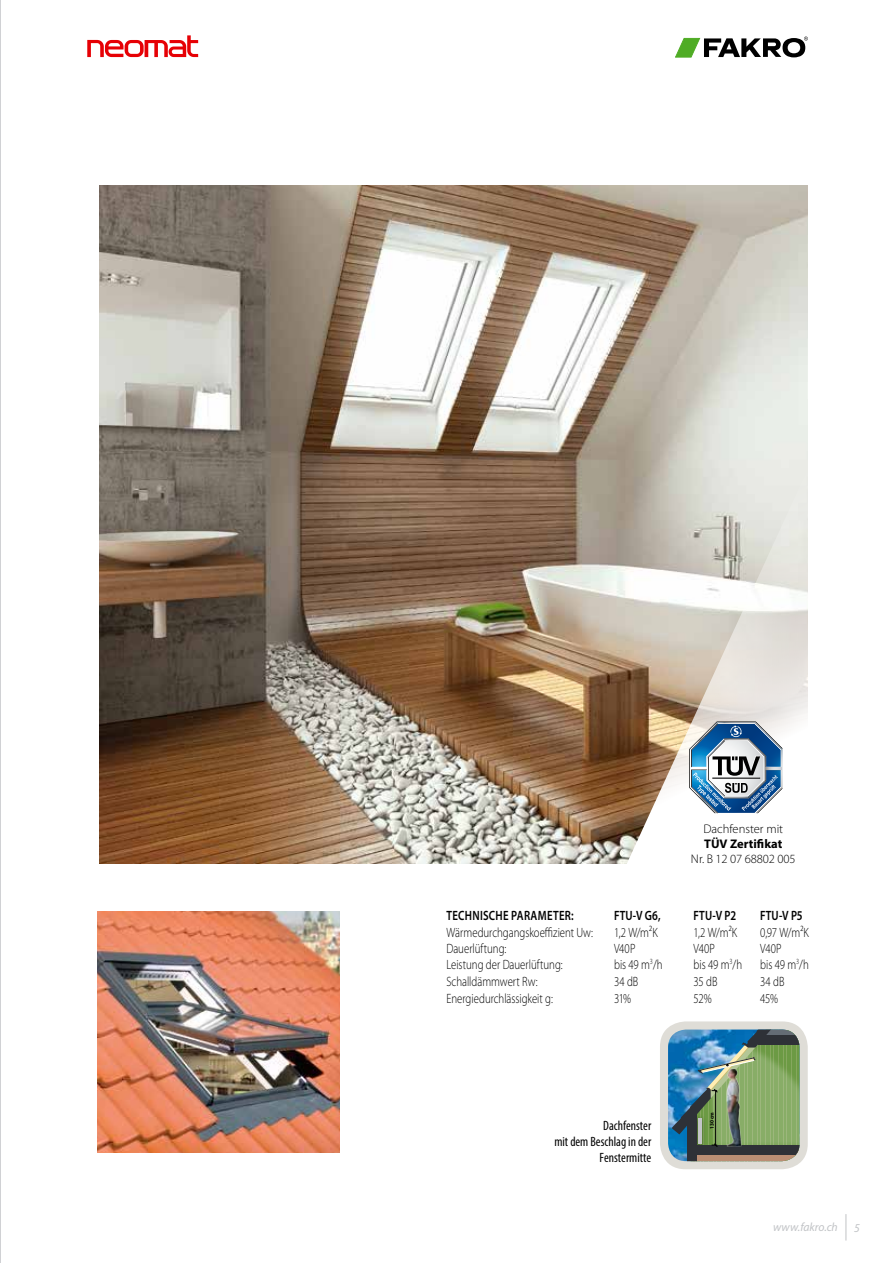
<style>
.page{position:relative;width:893px;height:1263px;background:#fff}
.page>*{position:absolute;margin:0;border:0;box-sizing:border-box;transform-origin:0 0}
.t1{font:300 13.5px/16.5px "Myriad Pro";color:#000;scale:.8 1}
.t2{font:600 13.5px "Myriad Pro";letter-spacing:.02em;color:#000;scale:.8 1}
.t3{font:condensed 13.5px/16.2px "Myriad Pro";color:#000;text-align:right}
.t4{font:300 12.6px "Myriad Pro";color:#000}
.t5{font:700 12.6px "Myriad Pro";color:#000}
.t6{font:italic 12px "Myriad Pro";color:#c1c3c6}
.t7{font:700 5.55px "Myriad Pro";color:#000;scale:.96 1}
</style>
<div class="page">
<svg style="left:0;top:0;width:1px;height:1263px"></svg>
<svg style="left:846px;top:1214px;width:1px;height:26px"></svg>
<svg style="left:676px;top:37px;width:132px;height:20px"></svg>
<svg style="left:87px;top:35px;width:111px;height:22px"></svg>
<img style="left:100px;top:185px;width:708px;height:678px">
<img style="left:98px;top:911px;width:242px;height:242px">
<div style="left:660px;top:1021px;width:148px;height:148px;background:#dfddd7;border-radius:26px"></div>
<img style="left:668px;top:1036px;width:4px;height:119px">
<img style="left:672px;top:1029px;width:128px;height:132px">
<svg style="left:616px;top:466px;width:192px;height:398px"></svg>
<svg style="left:689px;top:721px;width:93px;height:92px"></svg>
<p class="t2" style="left:446px;top:906px;width:161px">TECHNISCHE PARAMETER:</p>
<p class="t1" style="left:446px;top:924px;width:185px">Wärmedurchgangskoeffizient Uw:<br>Dauerlüftung:<br>Leistung der Dauerlüftung:<br>Schalldämmwert Rw:<br>Energiedurchlässigkeit g:</p>
<p class="t2" style="left:614px;top:906px;width:60px">FTU-V G6,</p>
<p class="t1" style="left:614px;top:924px;width:62px">1,2 W/m²K<br>V40P<br>bis 49 m<sup>3</sup>/h<br>34 dB<br>31%</p>
<p class="t4" style="left:703px;top:821px;width:81px">Dachfenster mit</p>
<p class="t5" style="left:704px;top:835px;width:80px">TÜV Zertifikat</p>
<p class="t4" style="left:691px;top:851px;width:106px">Nr. B 12 07 68802 005</p>
<p class="t2" style="left:694px;top:906px;width:55px">FTU-V P2</p>
<p class="t1" style="left:694px;top:924px;width:62px">1,2 W/m²K<br>V40P<br>bis 49 m<sup>3</sup>/h<br>35 dB<br>52%</p>
<p class="t2" style="left:760px;top:906px;width:55px">FTU-V P5</p>
<p class="t1" style="left:760px;top:924px;width:62px">0,97 W/m²K<br>V40P<br>bis 49 m<sup>3</sup>/h<br>34 dB<br>45%</p>
<p class="t3" style="left:554px;top:1117px;width:98px">Dachfenster<br>mit dem Beschlag in der<br>Fenstermitte</p>
<p class="t7" style="left:709px;top:1128px;width:19px;rotate:-90deg">130 cm</p>
<p class="t6" style="left:773px;top:1220px;width:66px">www.fakro.ch</p>
<p class="t6" style="left:854px;top:1220px;width:7px">5</p>
</div>
